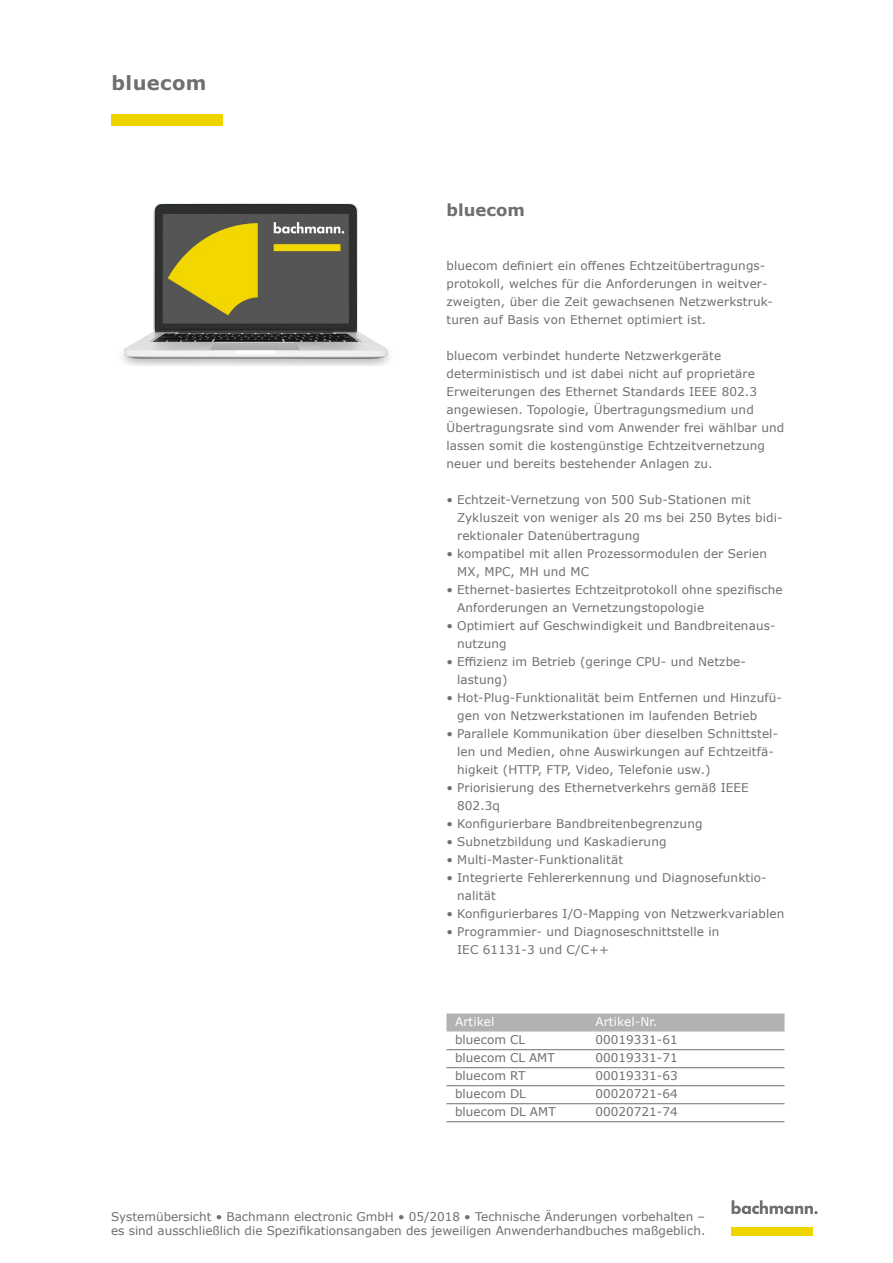
<style>
.page{position:relative;width:893px;height:1263px;background:#fff}
.page>*{position:absolute;margin:0;border:0;box-sizing:border-box;transform-origin:0 0}
.t1{font:700 19.5px "Verdana";letter-spacing:.02em;color:#706f6f}
.t2{font:700 16.5px "Verdana";color:#706f6f}
.t3{font:12px/18px "Verdana";letter-spacing:.01em;color:#706f6f}
.t4{font:12px "Verdana";letter-spacing:.01em;color:#fff}
</style>
<div class="page">
<div style="left:112px;top:115px;width:111px;height:11px;background:#f0d400"></div>
<img style="left:122px;top:204px;width:268px;height:162px">
<div style="left:446px;top:1013px;width:338px;height:18px;background:#b3b2b2"></div>
<hr style="left:446px;top:1049px;width:338px;height:1px;background:#706f6f">
<hr style="left:446px;top:1067px;width:338px;height:1px;background:#706f6f">
<hr style="left:446px;top:1085px;width:338px;height:1px;background:#706f6f">
<hr style="left:446px;top:1103px;width:338px;height:1px;background:#706f6f">
<hr style="left:446px;top:1121px;width:338px;height:1px;background:#706f6f">
<svg style="left:732px;top:1200px;width:86px;height:15px"></svg>
<div style="left:732px;top:1227px;width:81px;height:8px;background:#f0d400"></div>
<h1 class="t1" style="left:112px;top:69px;width:96px">bluecom</h1>
<h2 class="t2" style="left:446px;top:199px;width:80px">bluecom</h2>
<p class="t3" style="left:446px;top:257px;width:328px">bluecom definiert ein offenes Echtzeitübertragungs&shy;protokoll, welches für die Anforderungen in weitver&shy;zweigten, über die Zeit gewachsenen Netzwerkstruk&shy;turen auf Basis von Ethernet optimiert ist.</p>
<p class="t3" style="left:446px;top:347px;width:339px">bluecom verbindet hunderte Netzwerkgeräte deterministisch und ist dabei nicht auf proprietäre Erweiterungen des Ethernet Standards IEEE 802.3 angewiesen. Topologie, Übertragungsmedium und Übertragungsrate sind vom Anwender frei wählbar und lassen somit die kostengünstige Echtzeitvernetzung neuer und bereits bestehender Anlagen zu.</p>
<p class="t3" style="left:457px;top:491px;width:327px;text-indent:-11px">• Echtzeit-Vernetzung von 500 Sub-Stationen mit<br>Zykluszeit von weniger als 20 ms bei 250 Bytes bidi&shy;rektionaler Datenübertragung</p>
<p class="t3" style="left:457px;top:545px;width:311px;text-indent:-11px">• kompatibel mit allen Prozessormodulen der Serien<br>MX, MPC, MH und MC</p>
<p class="t3" style="left:457px;top:581px;width:327px;text-indent:-11px">• Ethernet-basiertes Echtzeitprotokoll ohne spezifische<br>Anforderungen an Vernetzungstopologie</p>
<p class="t3" style="left:457px;top:617px;width:320px;text-indent:-11px">• Optimiert auf Geschwindigkeit und Bandbreitenaus&shy;nutzung</p>
<p class="t3" style="left:457px;top:653px;width:290px;text-indent:-11px">• Effizienz im Betrieb (geringe CPU- und Netzbe&shy;lastung)</p>
<p class="t3" style="left:457px;top:689px;width:326px;text-indent:-11px">• Hot-Plug-Funktionalität beim Entfernen und Hinzufü&shy;gen von Netzwerkstationen im laufenden Betrieb</p>
<p class="t3" style="left:457px;top:725px;width:322px;text-indent:-11px">• Parallele Kommunikation über dieselben Schnittstel&shy;len und Medien, ohne Auswirkungen auf Echtzeitfä&shy;higkeit (HTTP, FTP, Video, Telefonie usw.)</p>
<p class="t3" style="left:457px;top:779px;width:293px;text-indent:-11px">• Priorisierung des Ethernetverkehrs gemäß IEEE<br>802.3q</p>
<p class="t3" style="left:446px;top:815px;width:258px">• Konfigurierbare Bandbreitenbegrenzung</p>
<p class="t3" style="left:446px;top:833px;width:222px">• Subnetzbildung und Kaskadierung</p>
<p class="t3" style="left:446px;top:851px;width:178px">• Multi-Master-Funktionalität</p>
<p class="t3" style="left:457px;top:869px;width:311px;text-indent:-11px">• Integrierte Fehlererkennung und Diagnosefunktio&shy;nalität</p>
<p class="t3" style="left:446px;top:905px;width:339px">• Konfigurierbares I/O-Mapping von Netzwerkvariablen</p>
<p class="t3" style="left:457px;top:923px;width:264px;text-indent:-11px">• Programmier- und Diagnoseschnittstelle in<br>IEC 61131-3 und C/C++</p>
<p class="t4" style="left:455px;top:1014px;width:41px">Artikel</p>
<p class="t4" style="left:595px;top:1014px;width:64px">Artikel-Nr.</p>
<p class="t3" style="left:455px;top:1031px;width:72px">bluecom CL</p>
<p class="t3" style="left:595px;top:1031px;width:84px">00019331-61</p>
<p class="t3" style="left:455px;top:1049px;width:101px">bluecom CL AMT</p>
<p class="t3" style="left:595px;top:1049px;width:84px">00019331-71</p>
<p class="t3" style="left:455px;top:1067px;width:72px">bluecom RT</p>
<p class="t3" style="left:595px;top:1067px;width:84px">00019331-63</p>
<p class="t3" style="left:455px;top:1085px;width:72px">bluecom DL</p>
<p class="t3" style="left:595px;top:1085px;width:84px">00020721-64</p>
<p class="t3" style="left:455px;top:1103px;width:102px">bluecom DL AMT</p>
<p class="t3" style="left:595px;top:1103px;width:84px">00020721-74</p>
<p class="t3" style="left:111px;top:1209px;width:596px;line-height:14.4px">Systemübersicht • Bachmann electronic GmbH • 05/2018 • Technische Änderungen vorbehalten – es sind ausschließlich die Spezifikationsangaben des jeweiligen Anwenderhandbuches maßgeblich.</p>
</div>
